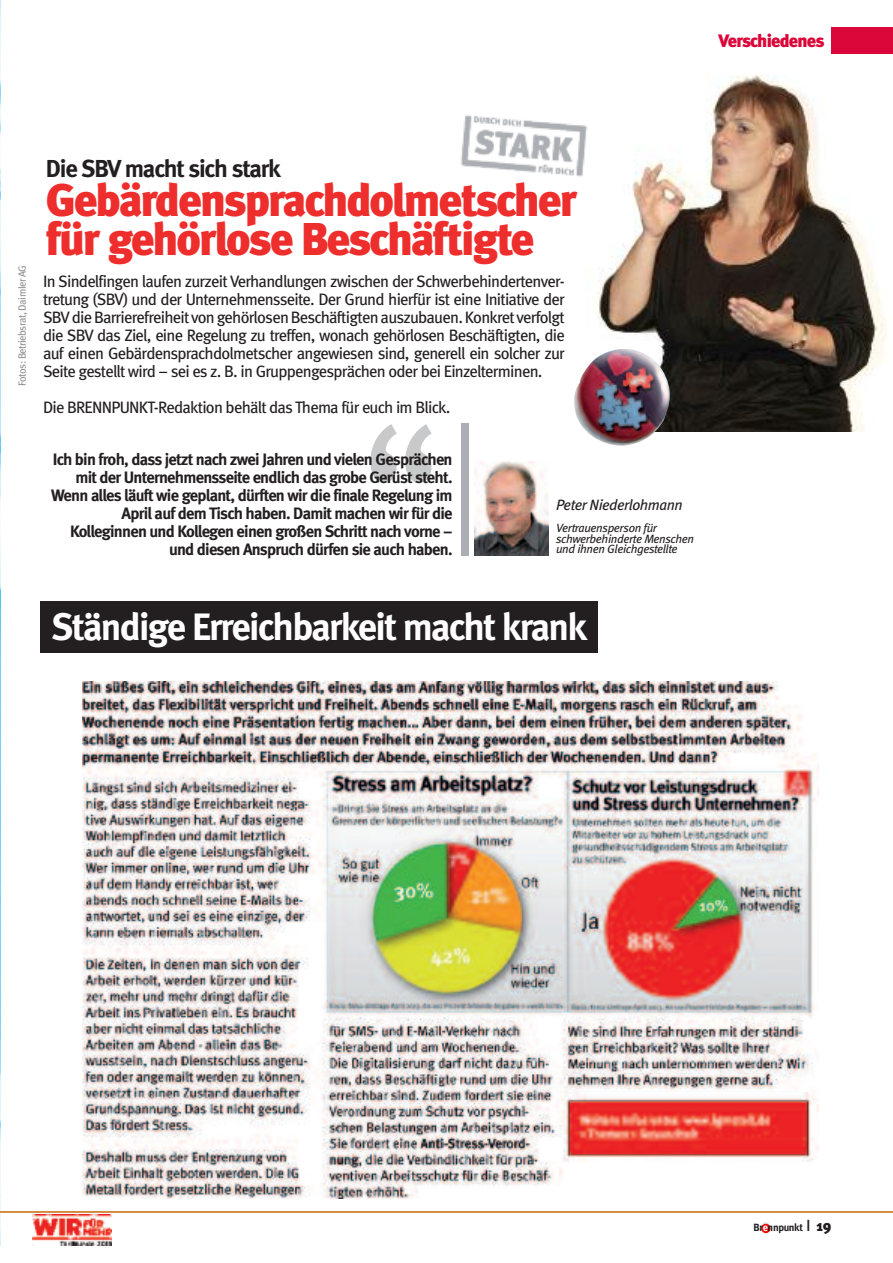
<style>
.page{position:relative;width:893px;height:1263px;background:#fff}
.page>*{position:absolute;margin:0;border:0;box-sizing:border-box;transform-origin:0 0}
.t1{font:45.9px/39px "Meta Black Lf";letter-spacing:-.045em;color:#ee2e2c}
.t2{font:38.1px "Meta Bold LF";letter-spacing:-.045em;color:#fff}
.t3{font:24.45px "Meta Bold LF";letter-spacing:-.045em;color:#231f20}
.t4{font:900 18px "Meta";letter-spacing:-.045em;color:#db0639}
.t5{font:16.5px/18px "Meta Book LF";letter-spacing:-.045em;color:#231f20;text-align:justify}
.t6{font:700 16.5px/18px "Meta";letter-spacing:-.045em;color:#231f20;text-align:right}
.t7{font:italic 15px "Meta Book LF";letter-spacing:-.03em;color:#231f20}
.t8{font:italic 12px/10.5px "Meta Book LF";letter-spacing:-.03em;color:#231f20}
.t9{font:10.5px "Meta Book LF";letter-spacing:-.045em;color:#8f9194}
.t10{font:700 10.5px "Meta";letter-spacing:-.035em;color:#231f20}
.s1{color:#fff}
.s2{font-family:"Meta Normal Caps";font-weight:400;font-size:21px}
.s3{font-weight:900;font-size:15px}
</style>
<div class="page">
<img style="left:475px;top:461px;width:73px;height:94px">
<img style="left:598px;top:75px;width:288px;height:357px">
<div style="left:461px;top:423px;width:7px;height:133px;background:#abafb3"></div>
<svg style="left:371px;top:469px;width:61px;height:14px"></svg>
<svg style="left:370px;top:424px;width:62px;height:45px"></svg>
<img style="left:461px;top:108px;width:148px;height:71px">
<img style="left:574px;top:349px;width:96px;height:97px">
<img style="left:0;top:0;width:1px;height:1245px">
<svg style="left:761px;top:1222px;width:9px;height:9px"></svg>
<div style="left:761px;top:1224px;width:9px;height:9px;background:#f00;border-radius:50%"></div>
<hr style="left:0;top:1211px;width:893px;height:2px;background:#c6690a">
<div style="left:831px;top:27px;width:62px;height:27px;background:#db0639"></div>
<img style="left:83px;top:682px;width:736px;height:517px">
<div style="left:41px;top:601px;width:557px;height:51px;background:#231f20"></div>
<img style="left:32px;top:1215px;width:80px;height:31px">
<p class="t4" style="left:719px;top:35px;width:107px">Verschiedenes</p>
<p class="t9" style="left:18px;top:386px;width:122px;rotate:-90deg">Fotos: Betriebsrat, Daimler AG</p>
<h3 class="t3" style="left:46px;top:160px;width:237px">Die SBV macht sich stark</h3>
<h1 class="t1" style="left:46px;top:185px;width:533px">Gebärdensprachdolmetscher für gehörlose Beschäftigte</h1>
<p class="t5" style="left:43px;top:273px;width:523px">In Sindelfingen laufen zurzeit Verhandlungen zwischen der Schwerbehindertenver&shy;tretung (SBV) und der Unternehmensseite. Der Grund hierfür ist eine Initiative der SBVdie Barrierefreiheitvon gehörlosen Beschäftigten auszubauen. Konkretverfolgt die SBV das Ziel, eine Regelung zu treffen, wonach gehörlosen Beschäftigten, die auf einen Gebärdensprachdolmetscher angewiesen sind, generell ein solcher zur Seite gestellt wird – sei es z. B. in Gruppengesprächen oder bei Einzelterminen.</p>
<p class="t5" style="left:43px;top:399px;width:409px">Die BRENNPUNKT-Redaktion behält das Thema für euch im Blick.</p>
<p class="t6" style="left:51px;top:450px;width:403px">Ich bin froh, dass jetzt nach zwei Jahren und vielen Gesprächen mit der Unternehmensseite endlich das grobe Gerüst steht.<br>Wenn alles läuft wie geplant, dürften wir die finale Regelung im April auf dem Tisch haben. Damit machen wir für die Kolleginnen und Kollegen einen großen Schritt nach vorne – und diesen Anspruch dürfen sie auch haben.</p>
<p class="t7" style="left:556px;top:499px;width:128px">Peter Niederlohmann</p>
<p class="t8" style="left:556px;top:524px;width:139px">Vertrauensperson für schwerbehinderte Menschen und ihnen Gleichgestellte</p>
<h2 class="t2" style="left:51px;top:613px;width:538px">Ständige Erreichbarkeit macht krank</h2>
<p class="t10" style="left:754px;top:1221px;width:79px">Br<span class="s1">e</span>nnpunkt <span class="s2">i</span> <span class="s3">19</span></p>
</div>
